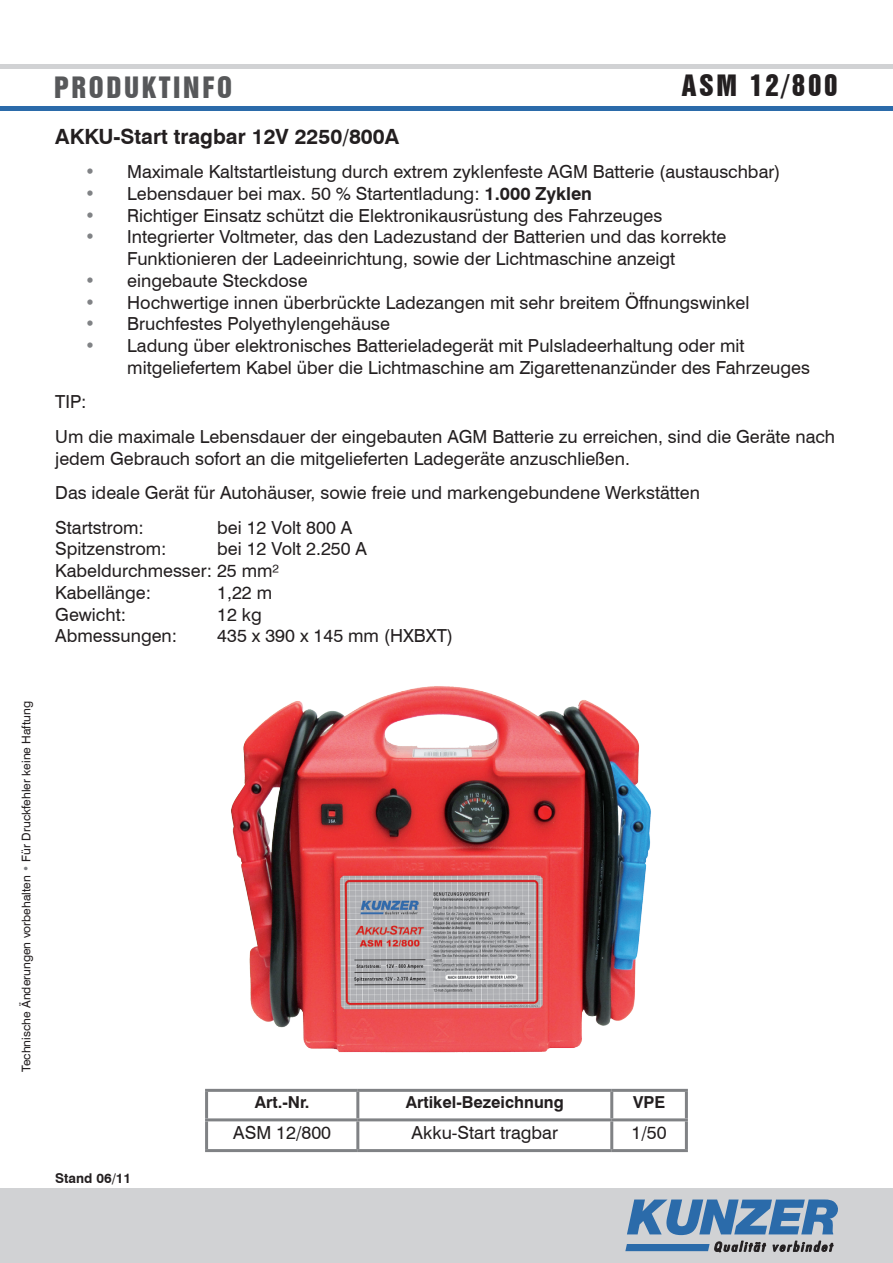
<style>
.page{position:relative;width:893px;height:1263px;background:#fff}
.page>*{position:absolute;margin:0;border:0;box-sizing:border-box;transform-origin:0 0}
.t1{font:27px "Swiss 921 BT Regular A";letter-spacing:.1em;color:#57585a}
.t2{font:27px "Swiss 921 BT Regular A";letter-spacing:.1em;color:#231f20}
.t3{font:700 21px "Swiss 721 BT";color:#231f20}
.t4{font:18px/21.8px "Swiss 721 BT";color:#231f20}
.t5{font:700 16.5px "Swiss 721 BT";color:#231f20}
.t6{font:700 13.5px "Swiss 721 BT";color:#231f20}
.t7{font:12px "Swiss 721 BT";color:#231f20}
.s1{color:#808285}
.s2{font-weight:700}
.s3{font-stretch:condensed;color:#808285}
</style>
<div class="page">
<div style="left:0;top:1188px;width:893px;height:75px;background:#d1d2d4"></div>
<svg style="left:627px;top:1199px;width:211px;height:36px"></svg>
<svg style="left:625px;top:1241px;width:208px;height:11px"></svg>
<hr style="left:0;top:65px;width:893px;height:4px;background:#d1d2d4">
<div style="left:0;top:106px;width:893px;height:5px;background:#2b6baa"></div>
<hr style="left:205px;top:1089px;width:153px;height:3px;background:#808285">
<hr style="left:205px;top:1092px;width:3px;height:26px;background:#808285">
<hr style="left:358px;top:1089px;width:254px;height:3px;background:#808285">
<hr style="left:356px;top:1092px;width:3px;height:26px;background:#808285">
<hr style="left:612px;top:1089px;width:76px;height:3px;background:#808285">
<hr style="left:610px;top:1092px;width:3px;height:26px;background:#808285">
<hr style="left:685px;top:1092px;width:3px;height:26px;background:#808285">
<hr style="left:205px;top:1118px;width:153px;height:3px;background:#808285">
<hr style="left:205px;top:1121px;width:3px;height:28px;background:#808285">
<hr style="left:358px;top:1118px;width:254px;height:3px;background:#808285">
<hr style="left:356px;top:1121px;width:3px;height:28px;background:#808285">
<hr style="left:612px;top:1118px;width:76px;height:3px;background:#808285">
<hr style="left:610px;top:1121px;width:3px;height:28px;background:#808285">
<hr style="left:685px;top:1121px;width:3px;height:28px;background:#808285">
<hr style="left:205px;top:1149px;width:153px;height:3px;background:#808285">
<hr style="left:358px;top:1149px;width:254px;height:3px;background:#808285">
<hr style="left:612px;top:1149px;width:76px;height:3px;background:#808285">
<img style="left:231px;top:686px;width:420px;height:367px">
<h1 class="t1" style="left:54px;top:69px;width:180px">PRODUKTINFO</h1>
<h1 class="t2" style="left:682px;top:67px;width:157px">ASM 12/800</h1>
<p class="t3" style="left:55px;top:123px;width:345px">AKKU-Start tragbar 12V 2250/800A</p>
<p class="t4" style="left:85px;top:161px;width:697px"><span class="s1">•</span> Maximale Kaltstartleistung durch extrem zyklenfeste AGM Batterie (austauschbar)</p>
<p class="t4" style="left:85px;top:182px;width:509px"><span class="s1">•</span> Lebensdauer bei max. 50 % Startentladung: <span class="s2">1.000 Zyklen</span></p>
<p class="t4" style="left:85px;top:204px;width:579px"><span class="s1">•</span> Richtiger Einsatz schützt die Elektronikausrüstung des Fahrzeuges</p>
<p class="t4" style="left:85px;top:226px;width:643px;text-align:center"><span class="s1">•</span> Integrierter Voltmeter, das den Ladezustand der Batterien und das korrekte<br>Funktionieren der Ladeeinrichtung, sowie der Lichtmaschine anzeigt</p>
<p class="t4" style="left:85px;top:269px;width:224px"><span class="s1">•</span> eingebaute Steckdose</p>
<p class="t4" style="left:85px;top:291px;width:666px"><span class="s1">•</span> Hochwertige innen überbrückte Ladezangen mit sehr breitem Öffnungswinkel</p>
<p class="t4" style="left:85px;top:313px;width:307px"><span class="s1">•</span> Bruchfestes Polyethylengehäuse</p>
<p class="t4" style="left:127px;top:335px;width:684px;text-indent:-42px"><span class="s1">•</span> Ladung über elektronisches Batterieladegerät mit Pulsladeerhaltung oder mit mitgeliefertem Kabel über die Lichtmaschine am Zigarettenanzünder des Fahrzeuges</p>
<p class="t4" style="left:55px;top:384px;width:781px;line-height:34.5px">TIP:<br>Um die maximale Lebensdauer der eingebauten AGM Batterie zu erreichen, sind die Geräte nach</p>
<p class="t4" style="left:55px;top:441px;width:646px;line-height:34.5px">jedem Gebrauch sofort an die mitgelieferten Ladegeräte anzuschließen.<br>Das ideale Gerät für Autohäuser, sowie freie und markengebundene Werkstätten<br>Startstrom:</p>
<p class="t4" style="left:217px;top:516px;width:136px">bei 12 Volt 800 A</p>
<p class="t4" style="left:55px;top:538px;width:113px">Spitzenstrom:</p>
<p class="t4" style="left:55px;top:538px;width:313px;text-indent:162px">bei 12 Volt 2.250 A<br>Kabeldurchmesser: 25 mm²<br>Kabellänge:</p>
<p class="t4" style="left:217px;top:581px;width:56px">1,22 m</p>
<p class="t4" style="left:55px;top:603px;width:72px">Gewicht:</p>
<p class="t4" style="left:217px;top:603px;width:46px">12 kg</p>
<p class="t4" style="left:55px;top:625px;width:123px">Abmessungen:</p>
<p class="t4" style="left:217px;top:625px;width:237px">435 x 390 x 145 mm (HXBXT)</p>
<p class="t7" style="left:19px;top:1071px;width:372px;rotate:-90deg">Technische Änderungen vorbehalten <span class="s3">•</span> Für Druckfehler keine Haftung</p>
<p class="t6" style="left:55px;top:1170px;width:77px">Stand 06/11</p>
<p class="t5" style="left:255px;top:1092px;width:56px">Art.-Nr.</p>
<p class="t5" style="left:406px;top:1092px;width:159px">Artikel-Bezeichnung</p>
<p class="t5" style="left:633px;top:1092px;width:34px">VPE</p>
<p class="t4" style="left:233px;top:1122px;width:99px">ASM 12/800</p>
<p class="t4" style="left:412px;top:1122px;width:148px">Akku-Start tragbar</p>
<p class="t4" style="left:632px;top:1122px;width:37px">1/50</p>
</div>
